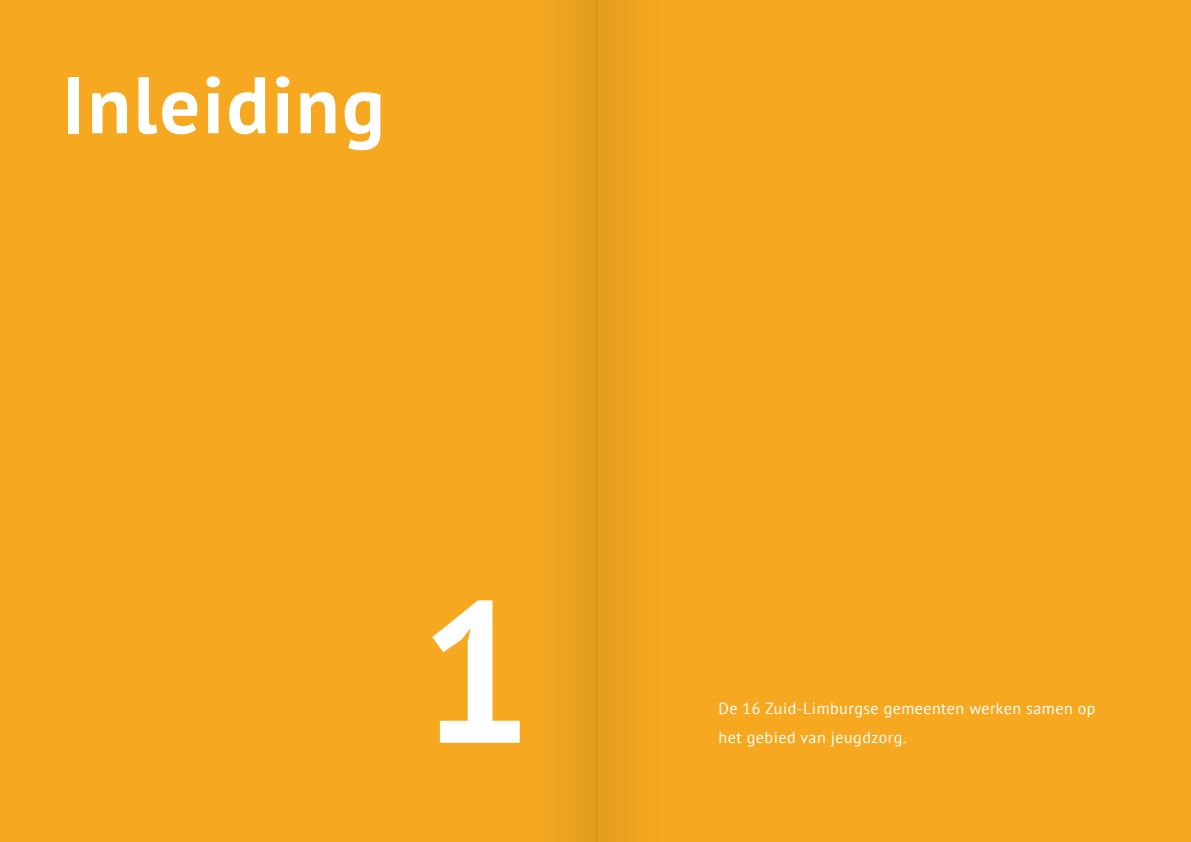
<style>
.page{position:relative;width:1191px;height:842px;background:#f6a920}
.page>*{position:absolute;margin:0;border:0;box-sizing:border-box;transform-origin:0 0}
.t1{font:700 200px "PT Sans";color:#fff}
.t2{font:700 80px "PT Sans";letter-spacing:.03em;color:#fff}
.t3{font:16px "PT Sans";letter-spacing:.03em;color:#fff}
</style>
<div class="page">
<div style="left:533px;top:0;width:63px;height:842px;background:#eda31e"></div>
<div style="left:596px;top:0;width:63px;height:842px;background:#eca21e"></div>
<h2 class="t2" style="left:62px;top:52px;width:324px">Inleiding</h2>
<h1 class="t1" style="left:420px;top:539px;width:115px">1</h1>
<p class="t3" style="left:718px;top:698px;width:378px">De 16 Zuid-Limburgse gemeenten werken samen op</p>
<p class="t3" style="left:718px;top:727px;width:189px">het gebied van jeugdzorg.</p>
</div>
